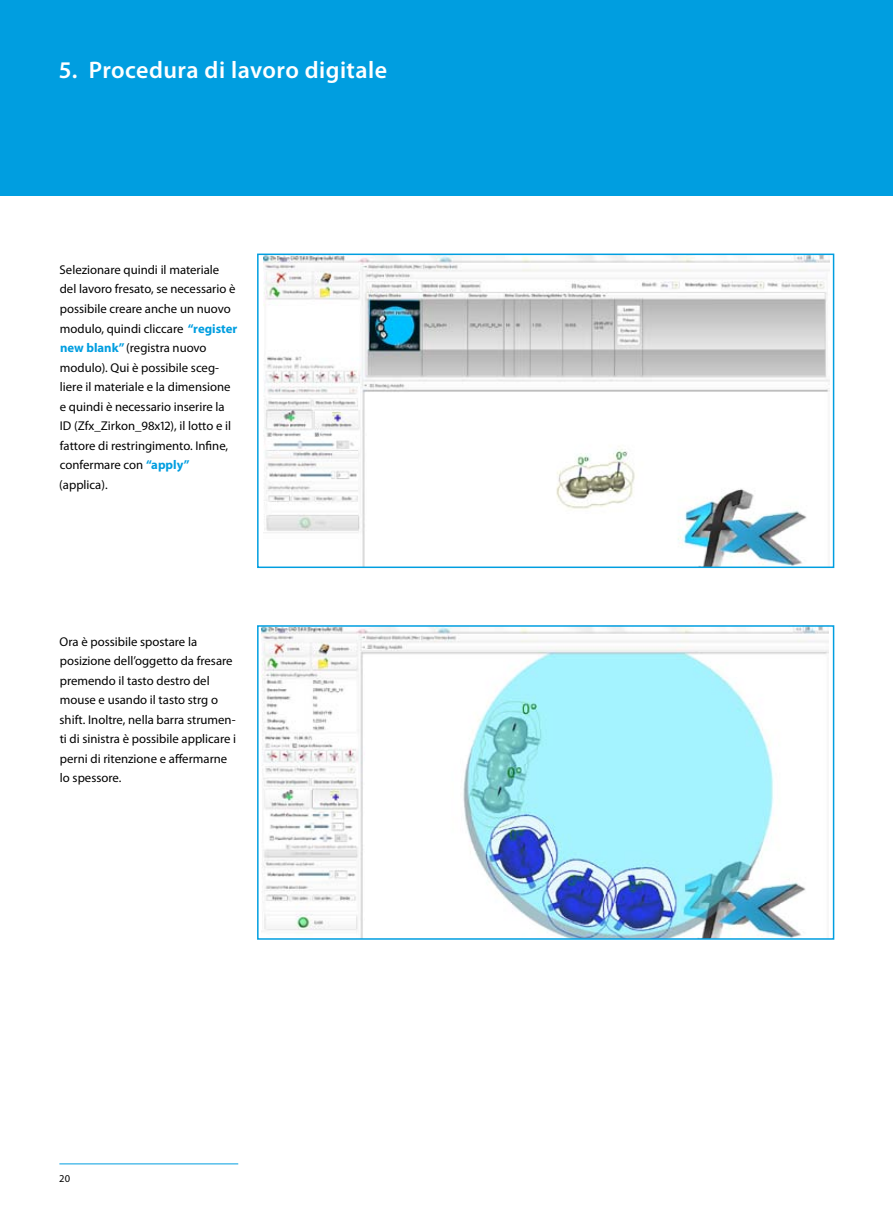
<style>
.page{position:relative;width:893px;height:1212px;background:#fff}
.page>*{position:absolute;margin:0;border:0;box-sizing:border-box;transform-origin:0 0}
.t1{font:600 24px "Myriad Pro";letter-spacing:.02em;color:#fff}
.t2{font:12.75px/19.5px "Myriad Pro";color:#000}
.t3{font:10.5px "Myriad Pro";color:#000}
.s1{font-weight:700;color:#009ee0}
</style>
<div class="page">
<hr style="left:59px;top:1163px;width:179px;height:1px;background:#009ee0">
<img style="left:263px;top:257px;width:567px;height:308px">
<div style="left:257px;top:254px;width:577px;height:314px;border:2px solid #009ee0"></div>
<img style="left:262px;top:628px;width:566px;height:309px">
<div style="left:257px;top:625px;width:577px;height:315px;border:2px solid #009ee0"></div>
<div style="left:0;top:0;width:893px;height:196px;background:#009ee0"></div>
<h1 class="t1" style="left:60px;top:55px;width:329px">5. Procedura di lavoro digitale</h1>
<p class="t2" style="left:59px;top:260px;width:180px">Selezionare quindi il materiale del lavoro fresato, se necessario è possibile creare anche un nuovo modulo, quindi cliccare <span class="s1">“register new blank”</span> (registra nuovo modulo). Qui è possibile sceg&shy;liere il materiale e la dimensione e quindi è necessario inserire la<br>ID (Zfx_Zirkon_98x12), il lotto e il fattore di restringimento. Infine, confermare con <span class="s1">“apply” </span>(applica).</p>
<p class="t2" style="left:60px;top:631px;width:178px">Ora è possibile spostare la posizione dell’oggetto da fresare premendo il tasto destro del mouse e usando il tasto strg o shift. Inoltre, nella barra strumen&shy;ti di sinistra è possibile applicare i perni di ritenzione e affermarne lo spessore.</p>
<p class="t3" style="left:59px;top:1171px;width:12px">20</p>
</div>
